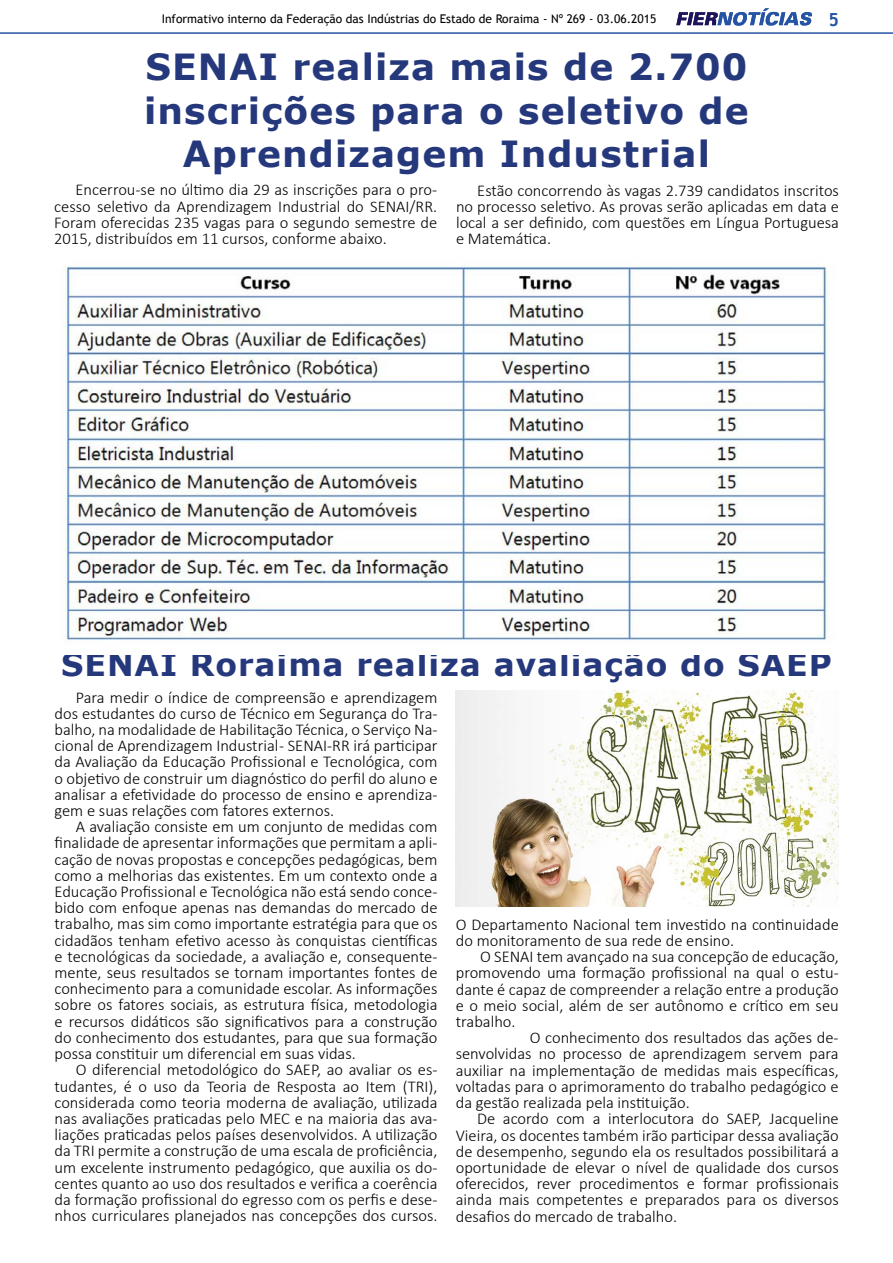
<style>
.page{position:relative;width:893px;height:1263px;background:#fff}
.page>*{position:absolute;margin:0;border:0;box-sizing:border-box;transform-origin:0 0}
.t1{font:700 36px/43.5px "Verdana";letter-spacing:.03em;color:#26387c;text-align:center}
.t2{font:700 31.5px "Verdana";letter-spacing:.03em;color:#26387c}
.t3{font:700 18px "Trebuchet MS";color:#2654a5}
.t4{font:300 16.5px/16.2px "Calibri";color:#000;text-align:justify}
.t5{font:12px "Trebuchet MS";color:#000}
</style>
<div class="page">
<svg style="left:676px;top:8px;width:136px;height:18px"></svg>
<hr style="left:0;top:32px;width:893px;height:2px;background:#2654a5">
<img style="left:63px;top:265px;width:767px;height:376px">
<img style="left:455px;top:690px;width:384px;height:216px">
<p class="t5" style="left:162px;top:11px;width:496px">Informativo interno da Federação das Indústrias do Estado de Roraima - Nº 269 - 03.06.2015</p>
<p class="t3" style="left:828px;top:8px;width:12px">5</p>
<h1 class="t1" style="left:144px;top:44px;width:606px">SENAI realiza mais de 2.700 inscrições para o seletivo de<br>Aprendizagem Industrial</h1>
<p class="t4" style="left:54px;top:182px;width:384px;text-indent:21px">Encerrou-se no último dia 29 as inscrições para o pro&shy;cesso seletivo da Aprendizagem Industrial do SENAI/RR.<br>Foram oferecidas 235 vagas para o segundo semestre de 2015, distribuídos em 11 cursos, conforme abaixo.</p>
<p class="t4" style="left:456px;top:182px;width:385px;text-indent:21px">Estão concorrendo às vagas 2.739 candidatos inscritos no processo seletivo. As provas serão aplicadas em data e local a ser definido, com questões em Língua Portuguesa e Matemática.</p>
<h2 class="t2" style="left:61px;top:642px;width:772px">SENAI Roraima realiza avaliação do SAEP</h2>
<p class="t4" style="left:55px;top:689px;width:384px;text-indent:21px">Para medir o índice de compreensão e aprendizagem dos estudantes do curso de Técnico em Segurança do Tra&shy;balho, na modalidade de Habilitação Técnica, o Serviço Na&shy;cional de Aprendizagem Industrial - SENAI-RR irá participar da Avaliação da Educação Profissional e Tecnológica, com o objetivo de construir um diagnóstico do perfil do aluno e analisar a efetividade do processo de ensino e aprendiza&shy;gem e suas relações com fatores externos.</p>
<p class="t4" style="left:55px;top:818px;width:384px;text-indent:21px">A avaliação consiste em um conjunto de medidas com finalidade de apresentar informações que permitam a apli&shy;cação de novas propostas e concepções pedagógicas, bem como a melhorias das existentes. Em um contexto onde a Educação Profissional e Tecnológica não está sendo conce&shy;bido com enfoque apenas nas demandas do mercado de trabalho, mas sim como importante estratégia para que os cidadãos tenham efetivo acesso às conquistas científicas e tecnológicas da sociedade, a avaliação e, consequente&shy;mente, seus resultados se tornam importantes fontes de conhecimento para a comunidade escolar. As informações sobre os fatores sociais, as estrutura física, metodologia e recursos didáticos são significativos para a construção do conhecimento dos estudantes, para que sua formação possa constituir um diferencial em suas vidas.</p>
<p class="t4" style="left:55px;top:1061px;width:384px;text-indent:21px">O diferencial metodológico do SAEP, ao avaliar os es&shy;tudantes, é o uso da Teoria de Resposta ao Item (TRI), considerada como teoria moderna de avaliação, utilizada nas avaliações praticadas pelo MEC e na maioria das ava&shy;liações praticadas pelos países desenvolvidos. A utilização da TRI permite a construção de uma escala de proficiência, um excelente instrumento pedagógico, que auxilia os do&shy;centes quanto ao uso dos resultados e verifica a coerência da formação profissional do egresso com os perfis e dese&shy;nhos curriculares planejados nas concepções dos cursos.</p>
<p class="t4" style="left:456px;top:916px;width:385px">O Departamento Nacional tem investido na continuidade do monitoramento de sua rede de ensino.</p>
<p class="t4" style="left:480px;top:948px;width:360px">O SENAI tem avançado na sua concepção de educação,</p>
<p class="t4" style="left:456px;top:965px;width:384px">promovendo uma formação profissional na qual o estu-</p>
<p class="t4" style="left:456px;top:981px;width:384px">dante é capaz de compreender a relação entre a produção</p>
<p class="t4" style="left:456px;top:997px;width:384px">e o meio social, além de ser autônomo e crítico em seu</p>
<p class="t4" style="left:456px;top:1013px;width:61px">trabalho.</p>
<p class="t4" style="left:530px;top:1029px;width:310px">O conhecimento dos resultados das ações de-</p>
<p class="t4" style="left:456px;top:1046px;width:384px">senvolvidas no processo de aprendizagem servem para</p>
<p class="t4" style="left:456px;top:1062px;width:384px">auxiliar na implementação de medidas mais específicas,</p>
<p class="t4" style="left:456px;top:1078px;width:384px">voltadas para o aprimoramento do trabalho pedagógico e</p>
<p class="t4" style="left:456px;top:1094px;width:236px">da gestão realizada pela instituição.</p>
<p class="t4" style="left:477px;top:1110px;width:363px">De acordo com a interlocutora do SAEP, Jacqueline</p>
<p class="t4" style="left:456px;top:1127px;width:384px">Vieira, os docentes também irão participar dessa avaliação</p>
<p class="t4" style="left:456px;top:1143px;width:384px">de desempenho, segundo ela os resultados possibilitará a</p>
<p class="t4" style="left:456px;top:1159px;width:384px">oportunidade de elevar o nível de qualidade dos cursos</p>
<p class="t4" style="left:456px;top:1175px;width:384px">oferecidos, rever procedimentos e formar profissionais</p>
<p class="t4" style="left:456px;top:1191px;width:384px">ainda mais competentes e preparados para os diversos</p>
<p class="t4" style="left:456px;top:1208px;width:223px">desafios do mercado de trabalho.</p>
</div>
